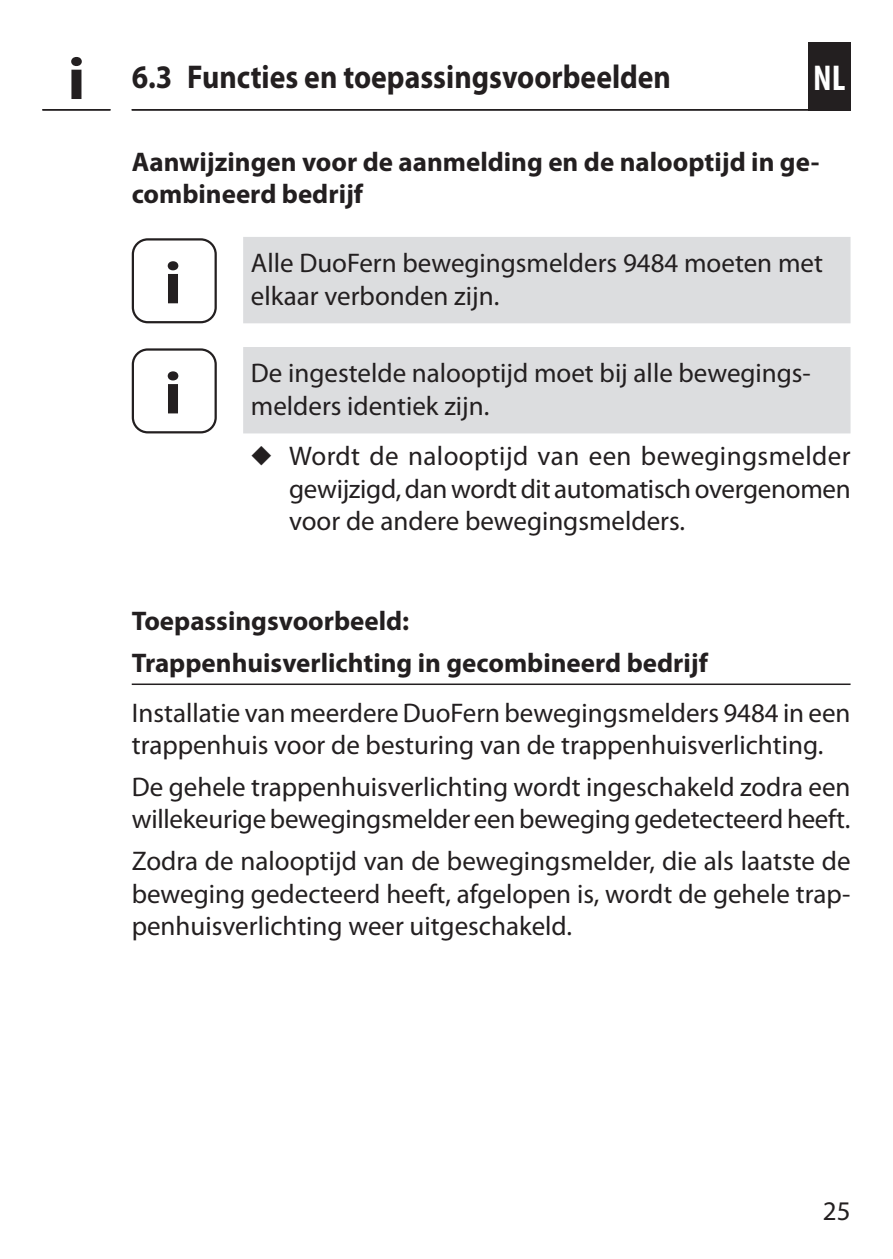
<style>
.page{position:relative;width:893px;height:1259px;background:#fff}
.page>*{position:absolute;margin:0;border:0;box-sizing:border-box;transform-origin:0 0}
.INFO-Icon{font:700 60px "Myriad Pro";color:#231f20;scale:1.1 1}
.t1{font:700 condensed 36px "Myriad Pro";color:#fff}
.Kapitel_ab_1_2_-_DE{font:700 33px "Myriad Pro";color:#231f20;scale:.9 1}
.Fließtext_-_DE{font:27px/32.4px "Myriad Pro";color:#231f20;text-align:justify}
.Nützliche_Infos_-_DE{font:27px/32.4px "Myriad Pro";color:#231f20}
.Untertitel_-_DE{font:700 27px/32.4px "Myriad Pro";color:#231f20}
.Untertitel_mit_Linie{font:700 27px "Myriad Pro";color:#231f20}
</style>
<div class="page">
<div style="left:808px;top:42px;width:42px;height:69px;background:#231f20"></div>
<hr style="left:132px;top:109px;width:718px;height:2px;background:#231f20">
<hr style="left:42px;top:109px;width:68px;height:2px;background:#231f20">
<div style="left:243px;top:237px;width:607px;height:86px;background:#dcdddf"></div>
<div style="left:243px;top:347px;width:607px;height:86px;background:#dcdddf"></div>
<div style="left:132px;top:238px;width:85px;height:85px;border:2px solid #231f20;border-radius:15px"></div>
<div style="left:132px;top:348px;width:85px;height:85px;border:2px solid #231f20;border-radius:15px"></div>
<hr style="left:132px;top:683px;width:719px;height:2px;background:#231f20">
<p class="INFO-Icon" style="left:67px;top:45px;width:18px">i</p>
<p class="Kapitel_ab_1_2_-_DE" style="left:132px;top:59px;width:601px">6.3 Functies en toepassingsvoorbeelden</p>
<h2 class="t1" style="left:813px;top:58px;width:34px">NL</h2>
<p class="Untertitel_-_DE" style="left:132px;top:146px;width:689px">Aanwijzingen voor de aanmelding en de nalooptijd in ge&shy;combineerd bedrijf</p>
<p class="INFO-Icon" style="left:164px;top:249px;width:18px">i</p>
<p class="Nützliche_Infos_-_DE" style="left:251px;top:247px;width:574px">Alle DuoFern bewegingsmelders 9484 moeten met elkaar verbonden zijn.</p>
<p class="INFO-Icon" style="left:164px;top:359px;width:18px">i</p>
<p class="Nützliche_Infos_-_DE" style="left:251px;top:358px;width:562px">De ingestelde nalooptijd moet bij alle bewegings&shy;melders identiek zijn.</p>
<p class="Fließtext_-_DE" style="left:289px;top:440px;width:563px;text-indent:-38px">◆ Wordt de nalooptijd van een bewegingsmelder gewijzigd, dan wordt dit automatisch overgenomen voor de andere bewegingsmelders.</p>
<p class="Untertitel_-_DE" style="left:132px;top:605px;width:279px">Toepassingsvoorbeeld:</p>
<p class="Untertitel_mit_Linie" style="left:132px;top:647px;width:578px">Trappenhuisverlichting in gecombineerd bedrijf</p>
<p class="Fließtext_-_DE" style="left:132px;top:697px;width:720px">Installatie van meerdere DuoFern bewegingsmelders 9484 in een trappenhuis voor de besturing van de trappenhuisverlichting.</p>
<p class="Fließtext_-_DE" style="left:132px;top:771px;width:720px">De gehele trappenhuisverlichting wordt ingeschakeld zodra een willekeurige bewegingsmelder een beweging gedetecteerd heeft.</p>
<p class="Fließtext_-_DE" style="left:132px;top:845px;width:720px">Zodra de nalooptijd van de bewegingsmelder, die als laatste de beweging gedecteerd heeft, afgelopen is, wordt de gehele trap&shy;penhuisverlichting weer uitgeschakeld.</p>
<p class="Fließtext_-_DE" style="left:823px;top:1195px;width:29px">25</p>
</div>
